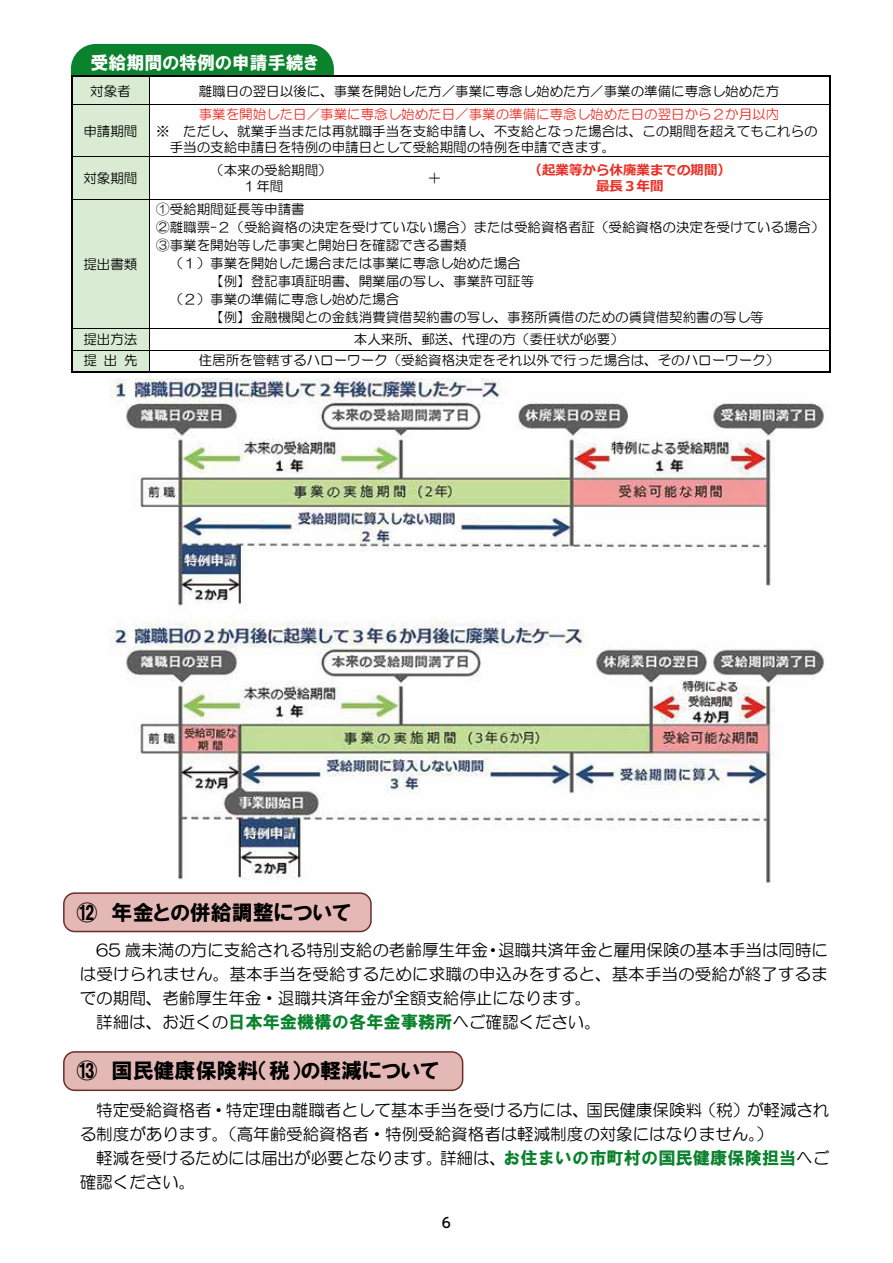
<style>
.page{position:relative;width:893px;height:1263px;background:#fff}
.page>*{position:absolute;margin:0;border:0;box-sizing:border-box;transform-origin:0 0}
.t1{font:21px "HGP Soei Kakugothic UB";color:#000}
.t2{font:18px "HGP Soei Kakugothic UB";color:#fefefe}
.t3{font:16.5px/24px "HG Maru Gothic MPRO";color:#000}
.t4{font:500 13.8px "UD Shin Go Pr 6 N";color:#000}
.t5{font:13.5px/16.4px "HG Maru Gothic MPRO";color:#000}
.t6{font:13.5px "HG Maru Gothic MPRO";color:#e92f25}
.t7{font:700 13.5px/16.5px "Meiryo";color:#e92f25;text-align:center}
.s1{font-family:"HG Soei Kakugothic UB";font-size:17.25px;color:#0b822e}
</style>
<div class="page">
<div style="left:71px;top:44px;width:263px;height:55px;background:#0b822e;border-radius:25px"></div>
<div style="left:73px;top:77px;width:75px;height:27px;background:#d9ecd3"></div>
<div style="left:149px;top:77px;width:680px;height:27px;background:#fefefe"></div>
<hr style="left:73px;top:75px;width:76px;height:2px;background:#000">
<hr style="left:150px;top:75px;width:679px;height:2px;background:#000">
<hr style="left:71px;top:77px;width:2px;height:27px;background:#000">
<div style="left:73px;top:105px;width:75px;height:51px;background:#d9ecd3"></div>
<hr style="left:73px;top:104px;width:76px;height:1px;background:#000">
<svg style="left:149px;top:75px;width:1px;height:29px"></svg>
<hr style="left:149px;top:104px;width:680px;height:1px;background:#000">
<svg style="left:829px;top:75px;width:1px;height:30px"></svg>
<hr style="left:71px;top:105px;width:2px;height:51px;background:#000">
<hr style="left:149px;top:105px;width:1px;height:51px;background:#000">
<hr style="left:829px;top:105px;width:1px;height:51px;background:#000">
<div style="left:73px;top:157px;width:75px;height:42px;background:#d9ecd3"></div>
<hr style="left:73px;top:156px;width:76px;height:1px;background:#000">
<hr style="left:149px;top:156px;width:244px;height:1px;background:#000">
<hr style="left:394px;top:156px;width:127px;height:1px;background:#000">
<hr style="left:521px;top:156px;width:308px;height:1px;background:#000">
<hr style="left:71px;top:157px;width:2px;height:42px;background:#000">
<hr style="left:149px;top:157px;width:1px;height:42px;background:#000">
<hr style="left:829px;top:157px;width:1px;height:42px;background:#000">
<div style="left:73px;top:199px;width:75px;height:129px;background:#d9ecd3"></div>
<hr style="left:73px;top:199px;width:76px;height:1px;background:#000">
<hr style="left:149px;top:199px;width:244px;height:1px;background:#000">
<hr style="left:394px;top:199px;width:127px;height:1px;background:#000">
<hr style="left:521px;top:199px;width:308px;height:1px;background:#000">
<hr style="left:71px;top:199px;width:2px;height:129px;background:#000">
<hr style="left:149px;top:199px;width:1px;height:129px;background:#000">
<hr style="left:829px;top:199px;width:1px;height:129px;background:#000">
<div style="left:73px;top:329px;width:75px;height:21px;background:#d9ecd3"></div>
<hr style="left:73px;top:328px;width:76px;height:1px;background:#000">
<hr style="left:149px;top:328px;width:680px;height:1px;background:#000">
<hr style="left:71px;top:329px;width:2px;height:21px;background:#000">
<div style="left:73px;top:351px;width:75px;height:20px;background:#d9ecd3"></div>
<hr style="left:73px;top:350px;width:76px;height:1px;background:#000">
<hr style="left:149px;top:350px;width:680px;height:1px;background:#000">
<hr style="left:71px;top:351px;width:2px;height:20px;background:#000">
<hr style="left:73px;top:371px;width:76px;height:1px;background:#000">
<svg style="left:149px;top:329px;width:1px;height:43px"></svg>
<hr style="left:150px;top:371px;width:679px;height:1px;background:#000">
<svg style="left:829px;top:328px;width:1px;height:44px"></svg>
<div style="left:64px;top:893px;width:307px;height:38px;background:#e3b8b5;border-radius:11px"></div>
<div style="left:63px;top:892px;width:309px;height:40px;border:2px solid #6b2d2b;border-radius:11px"></div>
<div style="left:64px;top:1052px;width:399px;height:38px;background:#e3b8b5;border-radius:11px"></div>
<div style="left:63px;top:1051px;width:400px;height:40px;border:2px solid #6b2d2b;border-radius:11px"></div>
<img style="left:109px;top:379px;width:716px;height:508px">
<h2 class="t2" style="left:90px;top:54px;width:229px">受給期間の特例の申請手続き</h2>
<p class="t5" style="left:90px;top:83px;width:42px">対象者</p>
<p class="t5" style="left:199px;top:83px;width:582px">離職日の翌日以後に、事業を開始した方／事業に専念し始めた方／事業の準備に専念し始めた方</p>
<p class="t5" style="left:83px;top:123px;width:56px">申請期間</p>
<p class="t6" style="left:199px;top:108px;width:582px">事業を開始した日／事業に専念し始めた日／事業の準備に専念し始めた日の翌日から２か月以内</p>
<p class="t5" style="left:170px;top:123px;width:650px;text-indent:-14px">※ ただし、就業手当または再就職手当を支給申請し、不支給となった場合は、この期間を超えてもこれらの手当の支給申請日を特例の申請日として受給期間の特例を申請できます。</p>
<p class="t5" style="left:83px;top:170px;width:56px">対象期間</p>
<p class="t5" style="left:243px;top:162px;width:90px;text-indent:-33px">（本来の受給期間）<br>１年間</p>
<p class="t5" style="left:428px;top:170px;width:15px">＋</p>
<p class="t7" style="left:528px;top:162px;width:204px">（起業等から休廃業までの期間）最長３年間</p>
<p class="t5" style="left:83px;top:256px;width:56px">提出書類</p>
<p class="t5" style="left:156px;top:201px;width:150px">①受給期間延長等申請書</p>
<p class="t5" style="left:156px;top:219px;width:670px">②離職票-２（受給資格の決定を受けていない場合）または受給資格者証（受給資格の決定を受けている場合）</p>
<p class="t5" style="left:156px;top:237px;width:312px">③事業を開始等した事実と開始日を確認できる書類</p>
<p class="t5" style="left:170px;top:255px;width:353px">（１）事業を開始した場合または事業に専念し始めた場合</p>
<p class="t5" style="left:210px;top:273px;width:326px">【例】登記事項証明書、開業届の写し、事業許可証等</p>
<p class="t5" style="left:170px;top:291px;width:231px">（２）事業の準備に専念し始めた場合</p>
<p class="t5" style="left:210px;top:309px;width:555px">【例】金融機関との金銭消費貸借契約書の写し、事務所賃借のための賃貸借契約書の写し等</p>
<p class="t5" style="left:83px;top:331px;width:56px">提出方法</p>
<p class="t5" style="left:354px;top:331px;width:272px">本人来所、郵送、代理の方（委任状が必要）</p>
<p class="t5" style="left:83px;top:352px;width:56px">提出先</p>
<p class="t5" style="left:199px;top:352px;width:582px">住居所を管轄するハローワーク（受給資格決定をそれ以外で行った場合は、そのハローワーク）</p>
<h1 class="t1" style="left:76px;top:901px;width:276px">⑫ 年金との併給調整について</h1>
<p class="t3" style="left:96px;top:938px;width:733px">65 歳未満の方に支給される特別支給の老齢厚生年金・退職共済年金と雇用保険の基本手当は同時に</p>
<p class="t3" style="left:80px;top:962px;width:749px">は受けられません。基本手当を受給するために求職の申込みをすると、基本手当の受給が終了するま</p>
<p class="t3" style="left:80px;top:986px;width:513px">での期間、老齢厚生年金・退職共済年金が全額支給停止になります。</p>
<p class="t3" style="left:96px;top:1010px;width:506px">詳細は、お近くの<span class="s1">日本年金機構の各年金事務所</span>へご確認ください。</p>
<h1 class="t1" style="left:76px;top:1060px;width:364px">⑬ 国民健康保険料（税）の軽減について</h1>
<p class="t3" style="left:80px;top:1098px;width:751px;text-indent:16px">特定受給資格者・特定理由離職者として基本手当を受ける方には、国民健康保険料（税）が軽減される制度があります。（高年齢受給資格者・特例受給資格者は軽減制度の対象にはなりません。）</p>
<p class="t3" style="left:80px;top:1146px;width:751px;text-indent:16px">軽減を受けるためには届出が必要となります。詳細は、<span class="s1">お住まいの市町村の国民健康保険担当</span>へご確認ください。</p>
<p class="t4" style="left:442px;top:1212px;width:11px">6</p>
</div>
